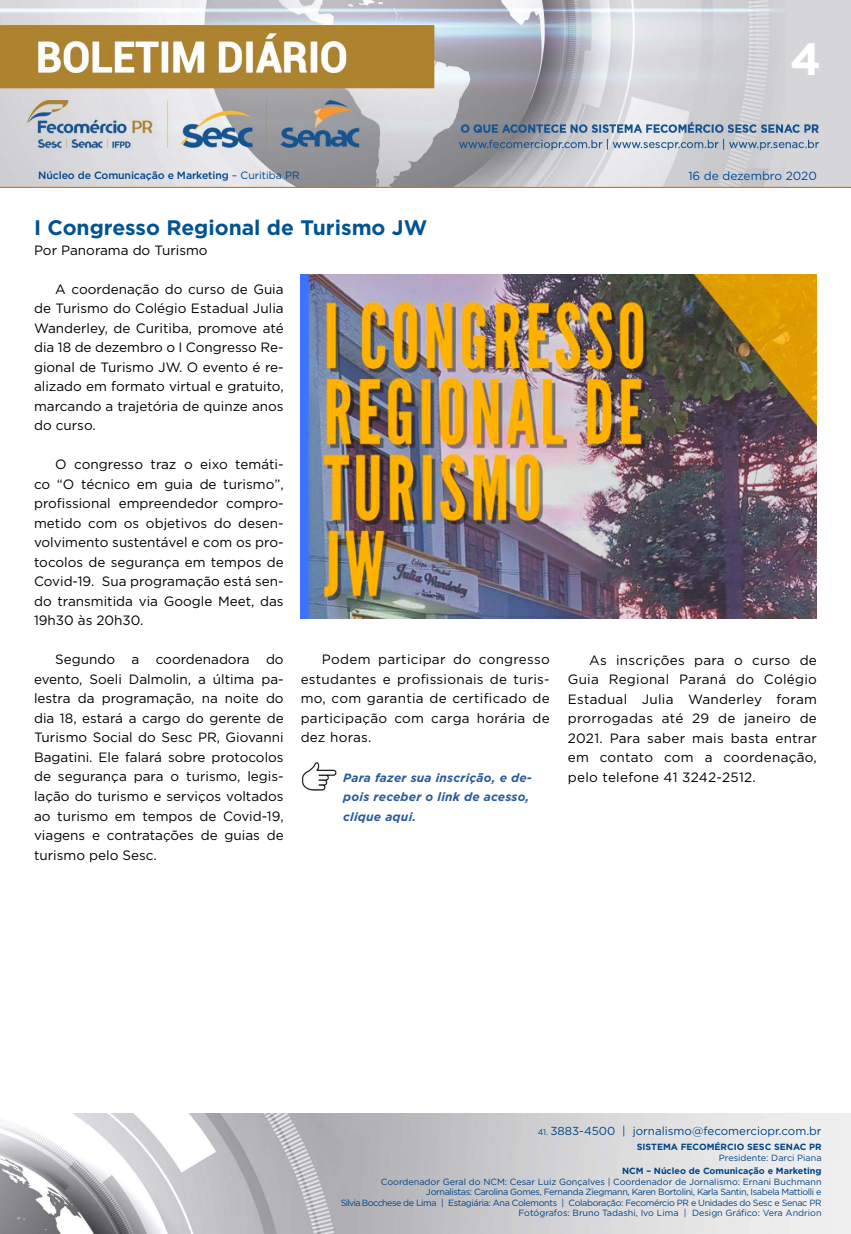
<style>
.page{position:relative;width:851px;height:1234px;background:#fff}
.page>*{position:absolute;margin:0;border:0;box-sizing:border-box;transform-origin:0 0}
.t1{font:700 45px "Gotham";color:#fff}
.t2{font:700 21px "Gotham";color:#005493}
.t3{font:13.5px/19.5px "Gotham";color:#000;text-align:justify}
.t4{font:italic 700 12px/19.5px "Gotham";letter-spacing:.02em;color:#275b9b}
.t5{font:11.85px "Gotham";color:#004a93}
.t6{font:11.55px "Gotham";color:#004587}
.t7{font:500 10.5px "Gotham";letter-spacing:-.01em;color:#004587}
.t8{font:9px/10.5px "Gotham";letter-spacing:-.04em;color:#004587;text-align:right}
.t9{font:700 9px "Gotham";color:#004587}
.t10{font:9px "Gotham";color:#004587}
.s1{font-weight:400}
.s2{font-size:8.25px}
</style>
<div class="page">
<img style="left:0;top:0;width:850px;height:188px">
<img style="left:0;top:1113px;width:850px;height:120px">
<img style="left:300px;top:274px;width:516px;height:344px">
<img style="left:301px;top:762px;width:35px;height:28px">
<h1 class="t1" style="left:790px;top:29px;width:33px">4</h1>
<p class="t7" style="left:38px;top:168px;width:263px">Núcleo de Comunicação e Marketing <span class="s1">– Curitiba PR</span></p>
<p class="t5" style="left:688px;top:168px;width:130px">16 de dezembro 2020</p>
<h2 class="t2" style="left:34px;top:214px;width:395px">I Congresso Regional de Turismo JW</h2>
<p class="t3" style="left:34px;top:240px;width:175px">Por Panorama do Turismo</p>
<p class="t3" style="left:34px;top:279px;width:251px;text-indent:21px">A coordenação do curso de Guia de Turismo do Colégio Estadual Julia Wanderley, de Curitiba, promove até dia 18 de dezembro o I Congresso Re&shy;gional de Turismo JW. O evento é re&shy;alizado em formato virtual e gratuito, marcando a trajetória de quinze anos do curso.</p>
<p class="t3" style="left:34px;top:454px;width:251px;text-indent:21px">O congresso traz o eixo temáti&shy;co “O técnico em guia de turismo”, profissional empreendedor compro&shy;metido com os objetivos do desen&shy;volvimento sustentável e com os pro&shy;tocolos de segurança em tempos de Covid-19. Sua programação está sen&shy;do transmitida via Google Meet, das 19h30 às 20h30.</p>
<p class="t3" style="left:34px;top:649px;width:251px;text-indent:21px">Segundo a coordenadora do evento, Soeli Dalmolin, a última pa&shy;lestra da programação, na noite do dia 18, estará a cargo do gerente de Turismo Social do Sesc PR, Giovanni Bagatini. Ele falará sobre protocolos de segurança para o turismo, legis&shy;lação do turismo e serviços voltados ao turismo em tempos de Covid-19, viagens e contratações de guias de turismo pelo Sesc.</p>
<p class="t3" style="left:300px;top:649px;width:250px;text-indent:21px">Podem participar do congresso estudantes e profissionais de turis&shy;mo, com garantia de certificado de participação com carga horária de dez horas.</p>
<p class="t4" style="left:343px;top:767px;width:190px">Para fazer sua inscrição, e de&shy;pois receber o link de acesso, clique aqui.</p>
<p class="t3" style="left:567px;top:649px;width:250px;text-indent:21px">As inscrições para o curso de Guia Regional Paraná do Colégio Estadual Julia Wanderley foram prorrogadas até 29 de janeiro de 2021. Para saber mais basta entrar em contato com a coordenação, pelo telefone 41 3242-2512.</p>
<p class="t6" style="left:537px;top:1123px;width:285px"><span class="s2">41.</span> 3883-4500 | jornalismo@fecomerciopr.com.br</p>
<p class="t9" style="left:636px;top:1140px;width:186px">SISTEMA FECOMÉRCIO SESC SENAC PR</p>
<p class="t10" style="left:718px;top:1151px;width:104px">Presidente: Darci Piana</p>
<p class="t9" style="left:622px;top:1164px;width:201px">NCM – Núcleo de Comunicação e Marketing</p>
<p class="t8" style="left:341px;top:1175px;width:482px">Coordenador Geral do NCM: Cesar Luiz Gonçalves | Coordenador de Jornalismo: Ernani Buchmann Jornalistas: Carolina Gomes, Fernanda Ziegmann, Karen Bortolini, Karla Santin, Isabela Mattiolli e<br>Silvia Bocchese de Lima | Estagiária: Ana Colemonts | Colaboração: Fecomércio PR e Unidades do Sesc e Senac PR Fotógrafos: Bruno Tadashi, Ivo Lima | Design Gráfico: Vera Andrion</p>
</div>
